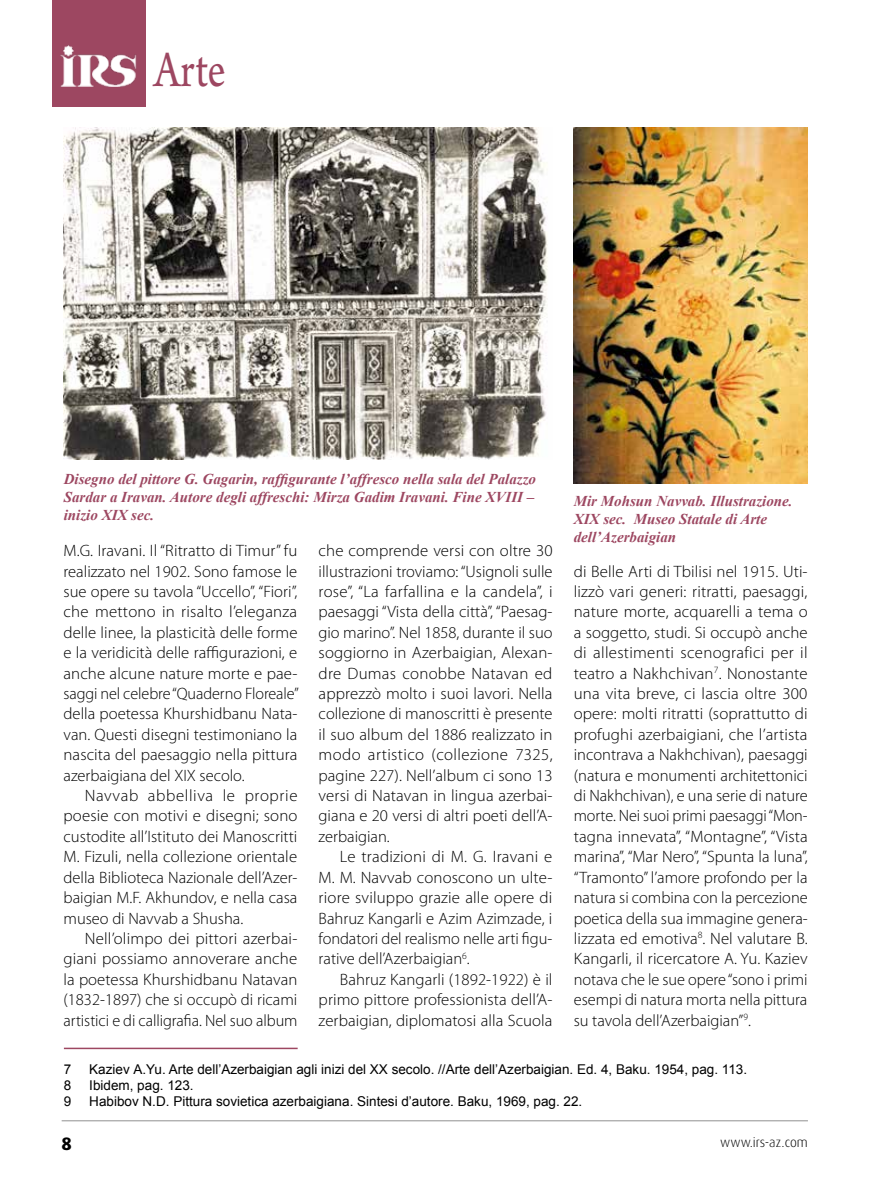
<style>
.page{position:relative;width:893px;height:1191px;background:#fff}
.page>*{position:absolute;margin:0;border:0;box-sizing:border-box;transform-origin:0 0}
.t1{font:54.15px "Arno Pro";color:#9d4761;scale:.8 1}
.t2{font:800 18px "Dax Pro";color:#000}
.t3{font:300 16.5px/20.4px "Myriad Pro";color:#000;text-align:justify}
.t4{font:italic 700 15px/18px "Times New Roman";color:#9d4761;text-align:justify}
.t5{font:13.5px "Arial";color:#000}
.t6{font:300 13.5px "Dax Pro";color:#000}
</style>
<div class="page">
<hr style="left:62px;top:1120px;width:746px;height:1px;background:#909090">
<img style="left:64px;top:128px;width:484px;height:331px">
<img style="left:574px;top:128px;width:234px;height:355px">
<hr style="left:64px;top:1047px;width:234px;height:2px;background:#9d4761">
<div style="left:52px;top:0;width:94px;height:106px;background:#9d4761"></div>
<img style="left:60px;top:45px;width:77px;height:41px">
<h1 class="t1" style="left:154px;top:39px;width:92px">Arte</h1>
<p class="t4" style="left:64px;top:470px;width:474px">Disegno del pittore G. Gagarin, raffigurante l’affresco nella sala del Palazzo Sardar a Iravan. Autore degli affreschi: Mirza Gadim Iravani. Fine XVIII – inizio XIX sec.</p>
<p class="t3" style="left:64px;top:541px;width:237px">М.G. Iravani. Il “Ritratto di Timur” fu realizzato nel 1902. Sono famose le sue opere su tavola “Uccello”, “Fiori”, che mettono in risalto l’eleganza delle linee, la plasticità delle forme e la veridicità delle raffigurazioni, e anche alcune nature morte e pae&shy;saggi nel celebre “Quaderno Floreale” della poetessa Khurshidbanu Nata&shy;van. Questi disegni testimoniano la nascita del paesaggio nella pittura azerbaigiana del XIX secolo.</p>
<p class="t3" style="left:64px;top:785px;width:235px;text-indent:21px">Navvab abbelliva le proprie poesie con motivi e disegni; sono custodite all’Istituto dei Manoscritti М. Fizuli, nella collezione orientale della Biblioteca Nazionale dell’Azer&shy;baigian М.F. Аkhundov, e nella casa museo di Navvab a Shusha.</p>
<p class="t3" style="left:64px;top:928px;width:236px;text-indent:21px">Nell’olimpo dei pittori azerbai&shy;giani possiamo annoverare anche la poetessa Khurshidbanu N atavan (1832-1897) che si occupò di ricami artistici e di calligrafia. Nel suo album</p>
<p class="t3" style="left:319px;top:541px;width:236px">che comprende versi con oltre 30 illustrazioni troviamo: “Usignoli sulle rose”, “La farfallina e la candela”, i paesaggi “Vista della città”, “Paesag&shy;gio marino”. Nel 1858, durante il suo soggiorno in Azerbaigian, Alexan&shy;dre Dumas conobbe Natavan ed apprezzò molto i suoi lavori. Nella collezione di manoscritti è presente il suo album del 1886 realizzato in modo artistico (collezione 7325, pagine 227). Nell’album ci sono 13 versi di Natavan in lingua azerbai&shy;giana e 20 versi di altri poeti dell’A&shy;zerbaigian.</p>
<p class="t3" style="left:319px;top:847px;width:235px;text-indent:21px">Le tradizioni di М. G. Iravani e М. М. Navvab conoscono un ulte&shy;riore sviluppo grazie alle opere di Bahruz Kangarli e Azim Azimzade, i fondatori del realismo nelle arti figu&shy;rative dell’Azerbaigian<sup>6</sup>.</p>
<p class="t3" style="left:319px;top:969px;width:235px;text-indent:21px">Bahruz Kangarli (1892-1922) è il primo pittore professionista dell’A&shy;zerbaigian, diplomatosi alla Scuola</p>
<p class="t4" style="left:574px;top:491px;width:220px;text-align:left">Mir Mohsun Navvab. Illustrazione.<br>XIX sec. Museo Statale di Arte dell’Azerbaigian</p>
<p class="t3" style="left:574px;top:561px;width:235px">di Belle Arti di Tbilisi nel 1915. Uti&shy;lizzò vari generi: ritratti, paesaggi, nature morte, acquarelli a tema o a soggetto, studi. Si occupò anche di allestimenti scenografici per il teatro a Nakhchivan<sup>7</sup>. Nonostante una vita breve, ci lascia oltre 300 opere: molti ritratti (soprattutto di profughi azerbaigiani, che l’artista incontrava a Nakhchivan), paesaggi (natura e monumenti architettonici di Nakhchivan), e una serie di nature morte. Nei suoi primi paesaggi “Mon&shy;tagna innevata”, “Montagne”, “Vista marina”, “Mar Nero”, “Spunta la luna”, “Tramonto” l’amore profondo per la natura si combina con la percezione poetica della sua immagine genera&shy;lizzata ed emotiva<sup>8</sup>. N el valutare B.<br>Kangarli, il ricercatore А. Yu. Kaziev notava che le sue opere “sono i primi esempi di natura morta nella pittura su tavola dell’Azerbaigian”<sup>9</sup>.</p>
<p class="t5" style="left:64px;top:1060px;width:9px">7</p>
<p class="t5" style="left:89px;top:1060px;width:659px">Kaziev А.Yu. Arte dell’Azerbaigian agli inizi del XX secolo. //Arte dell’Azerbaigian. Ed. 4, Baku. 1954, pag. 113.</p>
<p class="t5" style="left:64px;top:1076px;width:9px">8</p>
<p class="t5" style="left:89px;top:1076px;width:106px">Ibidem, pag. 123.</p>
<p class="t5" style="left:64px;top:1092px;width:9px">9</p>
<p class="t5" style="left:89px;top:1092px;width:494px">Habibov N.D. Pittura sovietica azerbaigiana. Sintesi d’autore. Baku, 1969, pag. 22.</p>
<p class="t2" style="left:62px;top:1131px;width:12px">8</p>
<p class="t6" style="left:720px;top:1133px;width:89px">www.irs-az.com</p>
</div>
